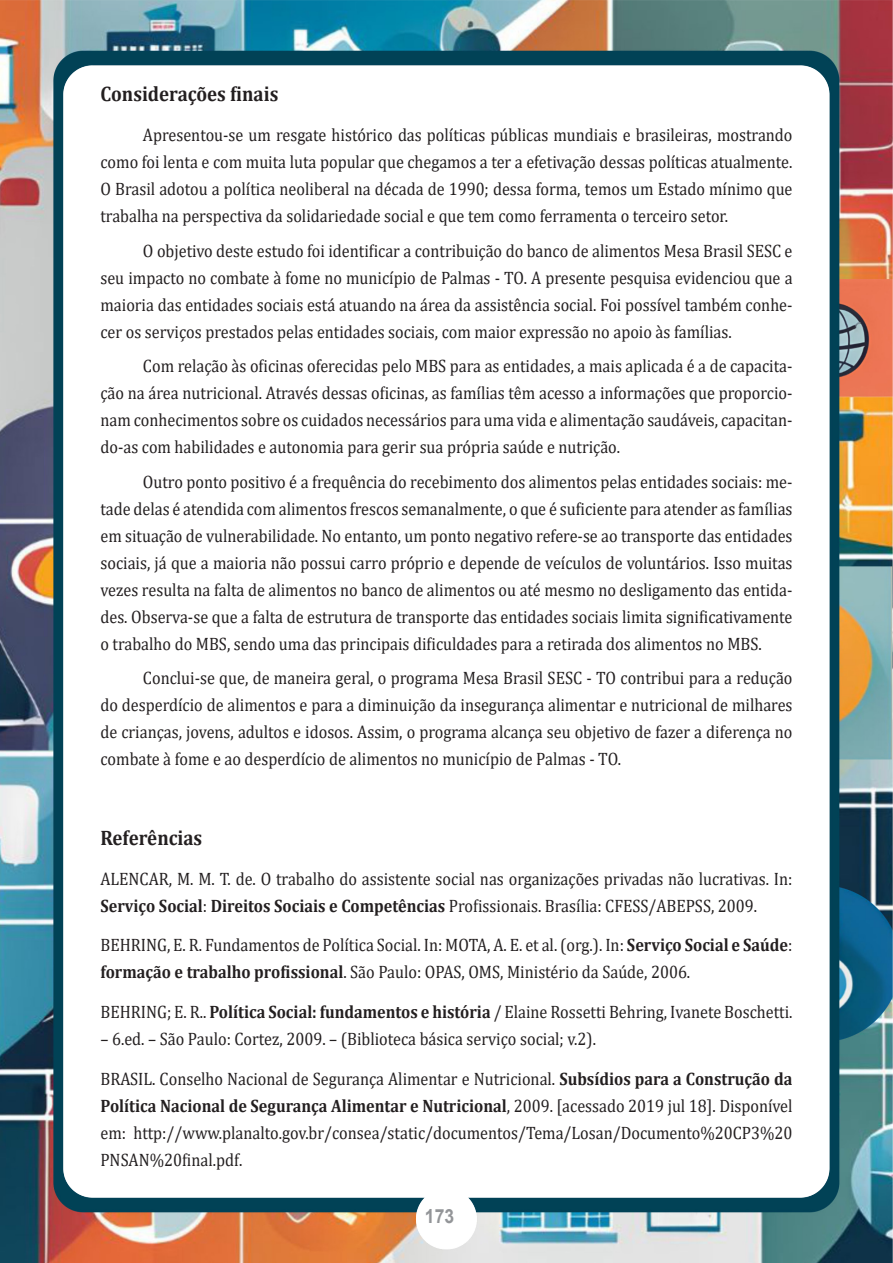
<style>
.page{position:relative;width:893px;height:1263px;background:#fff}
.page>*{position:absolute;margin:0;border:0;box-sizing:border-box;transform-origin:0 0}
.Titulo_Dois{font:700 21px "Cambria";color:#231f20;scale:.9 1}
.t1{font:700 19.5px "Arial";color:#939598;scale:.9 1}
.texto_01{font:18px/27px "Cambria";color:#231f20;text-align:justify;scale:.9 1}
.s1{font-weight:700}
</style>
<div class="page">
<img style="left:0;top:0;width:893px;height:1263px">
<p class="Titulo_Dois" style="left:100px;top:79px;width:199px">Considerações finais</p>
<p class="texto_01" style="left:100px;top:121px;width:770px;text-indent:43px">Apresentou-se um resgate histórico das políticas públicas mundiais e brasileiras, mostrando como foi lenta e com muita luta popular que chegamos a ter a efetivação dessas políticas atualmente.<br>O Brasil adotou a política neoliberal na década de 1990; dessa forma, temos um Estado mínimo que trabalha na perspectiva da solidariedade social e que tem como ferramenta o terceiro setor.</p>
<p class="texto_01" style="left:100px;top:237px;width:770px;text-indent:43px">O objetivo deste estudo foi identificar a contribuição do banco de alimentos Mesa Brasil SESC e seu impacto no combate à fome no município de Palmas - TO. A presente pesquisa evidenciou que a maioria das entidades sociais está atuando na área da assistência social. Foi possível também conhe&shy;cer os serviços prestados pelas entidades sociais, com maior expressão no apoio às famílias.</p>
<p class="texto_01" style="left:100px;top:352px;width:770px;text-indent:43px">Com relação às oficinas oferecidas pelo MBS para as entidades, a mais aplicada é a de capacita&shy;ção na área nutricional. Através dessas oficinas, as famílias têm acesso a informações que proporcio&shy;nam conhecimentos sobre os cuidados necessários para uma vida e alimentação saudáveis, capacitan&shy;do-as com habilidades e autonomia para gerir sua própria saúde e nutrição.</p>
<p class="texto_01" style="left:100px;top:468px;width:770px;text-indent:43px">Outro ponto positivo é a frequência do recebimento dos alimentos pelas entidades sociais: me&shy;tade delas é atendida com alimentos frescos semanalmente, o que é suficiente para atender as famílias em situação de vulnerabilidade. No entanto, um ponto negativo refere-se ao transporte das entidades sociais, já que a maioria não possui carro próprio e depende de veículos de voluntários. Isso muitas vezes resulta na falta de alimentos no banco de alimentos ou até mesmo no desligamento das entida&shy;des. Observa-se que a falta de estrutura de transporte das entidades sociais limita significativamente o trabalho do MBS, sendo uma das principais dificuldades para a retirada dos alimentos no MBS.</p>
<p class="texto_01" style="left:100px;top:664px;width:770px;text-indent:43px">Conclui-se que, de maneira geral, o programa Mesa Brasil SESC - TO contribui para a redução do desperdício de alimentos e para a diminuição da insegurança alimentar e nutricional de milhares de crianças, jovens, adultos e idosos. Assim, o programa alcança seu objetivo de fazer a diferença no combate à fome e ao desperdício de alimentos no município de Palmas - TO.</p>
<p class="Titulo_Dois" style="left:100px;top:823px;width:115px">Referências</p>
<p class="texto_01" style="left:100px;top:865px;width:770px">ALENCAR, M. M. T. de. O trabalho do assistente social nas organizações privadas não lucrativas. In:<br><span class="s1">Serviço Social</span>: <span class="s1">Direitos Sociais e Competências</span> Profissionais. Brasília: CFESS/ABEPSS, 2009.</p>
<p class="texto_01" style="left:100px;top:931px;width:770px">BEHRING, E. R. Fundamentos de Política Social. In: MOTA, A. E. et al. (org.). In: <span class="s1">Serviço Social e Saúde</span>: <span class="s1">formação e trabalho profissional</span>. São Paulo: OPAS, OMS, Ministério da Saúde, 2006.</p>
<p class="texto_01" style="left:100px;top:998px;width:770px">BEHRING; E. R.. <span class="s1">Política Social: fundamentos e história</span> / Elaine Rossetti Behring, Ivanete Boschetti.</p>
<p class="texto_01" style="left:100px;top:1025px;width:552px">– 6.ed. – São Paulo: Cortez, 2009. – (Biblioteca básica serviço social; v.2).</p>
<p class="texto_01" style="left:100px;top:1065px;width:770px">BRASIL. Conselho Nacional de Segurança Alimentar e Nutricional. <span class="s1">Subsídios para a Construção da Política Nacional de Segurança Alimentar e Nutricional</span>, 2009. [acessado 2019 jul 18]. Disponível em: http://www.planalto.gov.br/consea/static/documentos/Tema/Losan/Documento%20CP3%20<br>PNSAN%20final.pdf.</p>
<p class="t1" style="left:425px;top:1202px;width:34px">173</p>
</div>
